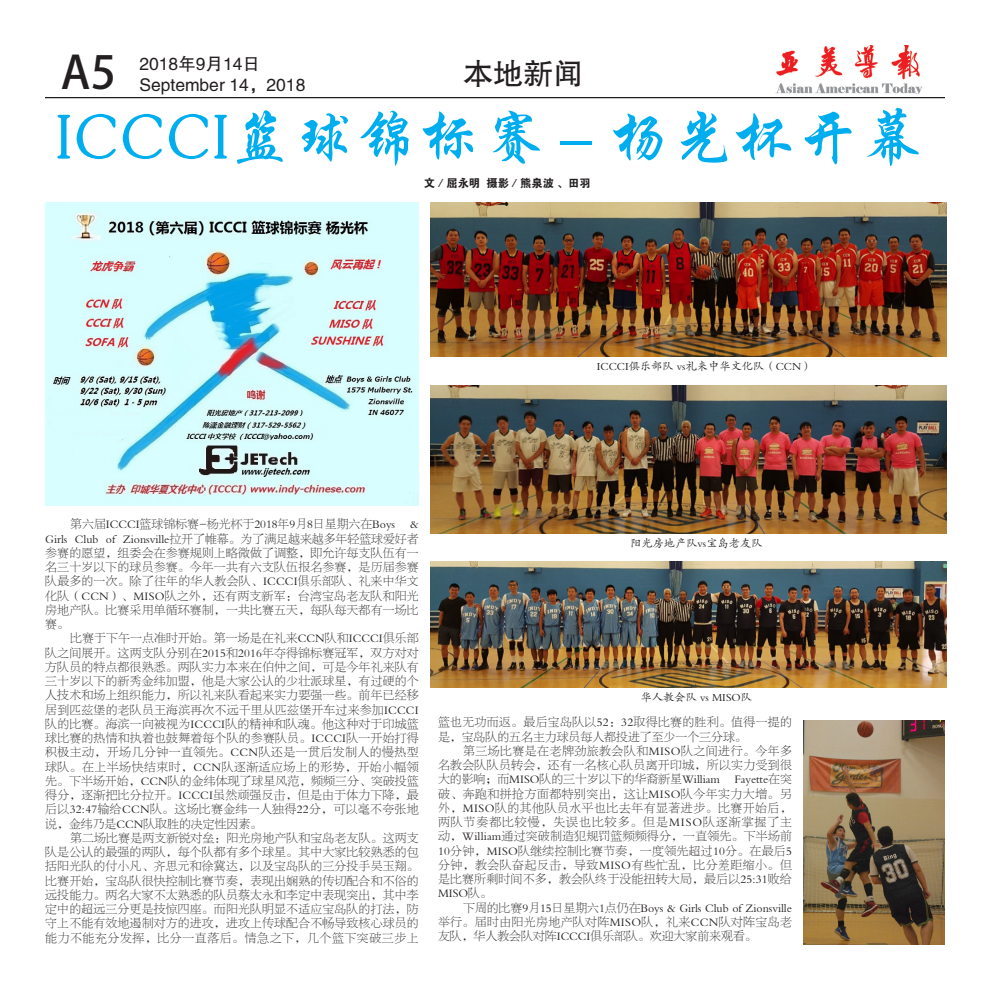
<style>
.page{position:relative;width:990px;height:990px;background:#fff}
.page>*{position:absolute;margin:0;border:0;box-sizing:border-box;transform-origin:0 0}
.t1{font:60px "FZXKJW GB1 0";letter-spacing:.05em;color:#00aeef}
.t2{font:45px "Adobe Heiti Std";color:#231f20}
.t3{font:30px "FZHTJW GB1 0";color:#231f20}
.t4{font:17.5px "FZHTFW GB1 0";color:#231f20}
.t5{font:11.88px/14.2px "FZBSJW GB1 0";letter-spacing:.02em;color:#231f20;text-align:justify}
.t6{font:11.88px "FZBSJW GB1 0";color:#231f20}
.t7{font:11.25px "FZKTJW GB1 0";color:#231f20}
.t8{font:11.25px "FZDHTJW GB1 0";color:#231f20}
</style>
<div class="page">
<hr style="left:45px;top:97px;width:900px;height:1px;background:#231f20">
<img style="left:775px;top:45px;width:148px;height:49px">
<img style="left:430px;top:202px;width:517px;height:155px">
<img style="left:430px;top:385px;width:517px;height:148px">
<img style="left:430px;top:562px;width:517px;height:126px">
<img style="left:45px;top:202px;width:373px;height:303px">
<img style="left:803px;top:720px;width:142px;height:225px">
<p class="t2" style="left:61px;top:46px;width:57px">A5</p>
<p class="t4" style="left:139px;top:54px;width:122px">2018年9月14日</p>
<p class="t4" style="left:139px;top:75px;width:167px">September 14，2018</p>
<p class="t3" style="left:463px;top:57px;width:121px">本地新闻</p>
<p class="t1" style="left:56px;top:105px;width:867px">ICCCI篮球锦标赛－杨光杯开幕</p>
<p class="t8" style="left:424px;top:177px;width:168px">文／屈永明 摄影／熊泉波 、田羽</p>
<p class="t7" style="left:597px;top:361px;width:217px">ICCCI俱乐部队 vs礼来中华文化队（CCN）</p>
<p class="t6" style="left:70px;top:518px;width:326px">第六届ICCCI篮球锦标赛-杨光杯于2018年9月8日星期六在Boys</p>
<p class="t5" style="left:45px;top:518px;width:375px;text-indent:365px">&amp; Girls Club of Zionsville拉开了帷幕。为了满足越来越多年轻篮球爱好者参赛的愿望，组委会在参赛规则上略微做了调整，即允许每支队伍有一名三十岁以下的球员参赛。今年一共有六支队伍报名参赛，是历届参赛队最多的一次。除了往年的华人教会队、ICCCI俱乐部队、礼来中华文化队（CCN）、MISO队之外，还有两支新军：台湾宝岛老友队和阳光房地产队。比赛采用单循环赛制，一共比赛五天，每队每天都有一场比赛。</p>
<p class="t5" style="left:45px;top:632px;width:375px;text-indent:25px">比赛于下午一点准时开始。第一场是在礼来CCN队和ICCCI俱乐部队之间展开。这两支队分别在2015和2016年夺得锦标赛冠军，双方对对方队员的特点都很熟悉。两队实力本来在伯仲之间，可是今年礼来队有三十岁以下的新秀金纬加盟，他是大家公认的少壮派球星，有过硬的个人技术和场上组织能力，所以礼来队看起来实力要强一些。前年已经移居到匹兹堡的老队员王海滨再次不远千里从匹兹堡开车过来参加ICCCI队的比赛。海滨一向被视为ICCCI队的精神和队魂。他这种对于印城篮球比赛的热情和执着也鼓舞着每个队的参赛队员。ICCCI队一开始打得积极主动，开场几分钟一直领先。CCN队还是一贯后发制人的慢热型球队。在上半场快结束时，CCN队逐渐适应场上的形势，开始小幅领先。下半场开始，CCN队的金纬体现了球星风范，频频三分、突破投篮得分，逐渐把比分拉开。ICCCI虽然顽强反击，但是由于体力下降，最后以32:47输给CCN队。这场比赛金纬一人独得22分，可以毫不夸张地说，金纬乃是CCN队取胜的决定性因素。</p>
<p class="t5" style="left:45px;top:831px;width:375px;text-indent:25px">第二场比赛是两支新锐对垒：阳光房地产队和宝岛老友队。这两支队是公认的最强的两队，每个队都有多个球星。其中大家比较熟悉的包括阳光队的付小凡、齐思元和徐冀达，以及宝岛队的三分投手吴玉翔。比赛开始，宝岛队很快控制比赛节奏，表现出娴熟的传切配合和不俗的远投能力。两名大家不太熟悉的队员蔡太永和李定中表现突出，其中李定中的超远三分更是技惊四座。而阳光队明显不适应宝岛队的打法，防守上不能有效地遏制对方的进攻，进攻上传球配合不畅导致核心球员的能力不能充分发挥，比分一直落后。情急之下，几个篮下突破三步上</p>
<p class="t7" style="left:630px;top:537px;width:134px">阳光房地产队vs宝岛老友队</p>
<p class="t7" style="left:641px;top:691px;width:113px">华人教会队 vs MISO队</p>
<p class="t5" style="left:438px;top:716px;width:356px">篮也无功而返。最后宝岛队以52：32取得比赛的胜利。值得一提的是，宝岛队的五名主力球员每人都投进了至少一个三分球。</p>
<p class="t5" style="left:438px;top:744px;width:356px;text-indent:25px">第三场比赛是在老牌劲旅教会队和MISO队之间进行。今年多名教会队队员转会，还有一名核心队员离开印城，所以实力受到很大的影响；而MISO队的三十岁以下的华裔新星William Fayette在突破、奔跑和拼抢方面都特别突出，这让MISO队今年实力大增。另外，MISO队的其他队员水平也比去年有显著进步。比赛开始后，两队节奏都比较慢，失误也比较多。但是MISO队逐渐掌握了主动，William通过突破制造犯规罚篮频频得分，一直领先。下半场前10分钟，MISO队继续控制比赛节奏，一度领先超过10分。在最后5分钟，教会队奋起反击，导致MISO有些忙乱，比分差距缩小。但是比赛所剩时间不多，教会队终于没能扭转大局，最后以25:31败给MISO队。</p>
<p class="t5" style="left:438px;top:901px;width:355px;text-indent:25px">下周的比赛9月15日星期六1点仍在Boys &amp; Girls Club of Zionsville举行。届时由阳光房地产队对阵MISO队，礼来CCN队对阵宝岛老友队，华人教会队对阵ICCCI俱乐部队。欢迎大家前来观看。</p>
</div>
